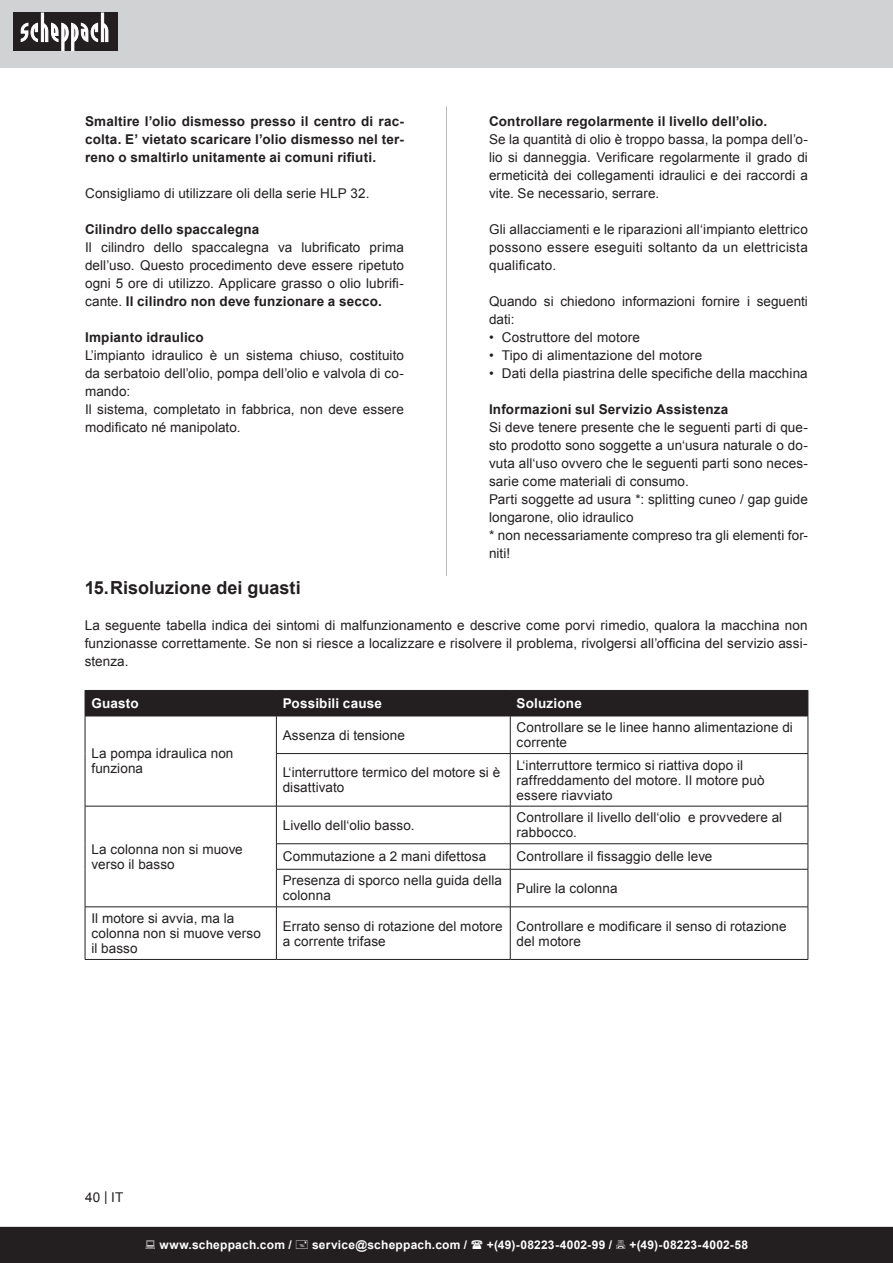
<style>
.page{position:relative;width:893px;height:1263px;background:#fff}
.page>*{position:absolute;margin:0;border:0;box-sizing:border-box;transform-origin:0 0}
.t1{font:700 18px "Arial";color:#231f20}
.t2{font:13.5px/18px "Arial";letter-spacing:.01em;color:#231f20}
.t3{font:700 13.5px/18px "Arial";letter-spacing:.01em;color:#231f20;text-align:justify}
.t4{font:700 13.5px "Arial";letter-spacing:.01em;color:#fff}
.t5{font:700 12px "Arial";letter-spacing:.02em;color:#fff}
.s1{font-weight:700}
</style>
<div class="page">
<div style="left:0;top:0;width:893px;height:67px;background:#d1d2d4"></div>
<div style="left:13px;top:13px;width:105px;height:38px;background:#231f20"></div>
<svg style="left:21px;top:13px;width:87px;height:38px"></svg>
<hr style="left:446px;top:106px;width:1px;height:1051px;background:#b9bdc0">
<div style="left:85px;top:576px;width:722px;height:599px;background:#fff"></div>
<div style="left:85px;top:690px;width:723px;height:26px;background:#231f20"></div>
<hr style="left:85px;top:716px;width:191px;height:1px;background:#231f20">
<hr style="left:276px;top:716px;width:234px;height:1px;background:#231f20">
<hr style="left:510px;top:716px;width:298px;height:1px;background:#231f20">
<hr style="left:276px;top:753px;width:234px;height:1px;background:#231f20">
<hr style="left:510px;top:753px;width:298px;height:1px;background:#231f20">
<hr style="left:85px;top:806px;width:191px;height:1px;background:#231f20">
<hr style="left:276px;top:806px;width:234px;height:1px;background:#231f20">
<hr style="left:510px;top:806px;width:298px;height:1px;background:#231f20">
<hr style="left:276px;top:843px;width:234px;height:1px;background:#231f20">
<hr style="left:510px;top:843px;width:298px;height:1px;background:#231f20">
<hr style="left:276px;top:869px;width:234px;height:1px;background:#231f20">
<hr style="left:510px;top:869px;width:298px;height:1px;background:#231f20">
<hr style="left:85px;top:906px;width:191px;height:1px;background:#231f20">
<hr style="left:276px;top:906px;width:234px;height:1px;background:#231f20">
<hr style="left:510px;top:906px;width:298px;height:1px;background:#231f20">
<hr style="left:85px;top:959px;width:191px;height:1px;background:#231f20">
<hr style="left:276px;top:959px;width:234px;height:1px;background:#231f20">
<hr style="left:510px;top:959px;width:298px;height:1px;background:#231f20">
<hr style="left:85px;top:716px;width:1px;height:37px;background:#231f20">
<hr style="left:85px;top:753px;width:1px;height:53px;background:#231f20">
<hr style="left:85px;top:806px;width:1px;height:38px;background:#231f20">
<svg style="left:85px;top:844px;width:1px;height:25px"></svg>
<hr style="left:85px;top:869px;width:1px;height:38px;background:#231f20">
<hr style="left:85px;top:907px;width:1px;height:52px;background:#231f20">
<hr style="left:276px;top:716px;width:1px;height:37px;background:#231f20">
<hr style="left:510px;top:716px;width:1px;height:37px;background:#231f20">
<hr style="left:808px;top:716px;width:1px;height:37px;background:#231f20">
<hr style="left:276px;top:754px;width:1px;height:52px;background:#231f20">
<hr style="left:510px;top:754px;width:1px;height:52px;background:#231f20">
<hr style="left:808px;top:754px;width:1px;height:52px;background:#231f20">
<hr style="left:276px;top:806px;width:1px;height:37px;background:#231f20">
<hr style="left:510px;top:806px;width:1px;height:37px;background:#231f20">
<hr style="left:808px;top:806px;width:1px;height:37px;background:#231f20">
<svg style="left:276px;top:844px;width:1px;height:25px"></svg>
<svg style="left:510px;top:844px;width:1px;height:25px"></svg>
<svg style="left:808px;top:844px;width:1px;height:25px"></svg>
<hr style="left:276px;top:869px;width:1px;height:38px;background:#231f20">
<hr style="left:510px;top:869px;width:1px;height:38px;background:#231f20">
<hr style="left:808px;top:869px;width:1px;height:38px;background:#231f20">
<hr style="left:276px;top:907px;width:1px;height:52px;background:#231f20">
<hr style="left:510px;top:907px;width:1px;height:52px;background:#231f20">
<hr style="left:808px;top:907px;width:1px;height:52px;background:#231f20">
<div style="left:0;top:1227px;width:893px;height:36px;background:#231f20"></div>
<p class="t3" style="left:85px;top:113px;width:320px">Smaltire l’olio dismesso presso il centro di rac&shy;colta. E’ vietato scaricare l’olio dismesso nel ter&shy;reno o smaltirlo unitamente ai comuni rifiuti.</p>
<p class="t2" style="left:85px;top:184px;width:286px">Consigliamo di utilizzare oli della serie HLP 32.</p>
<p class="t3" style="left:85px;top:221px;width:176px">Cilindro dello spaccalegna</p>
<p class="t2" style="left:85px;top:238px;width:320px;text-align:justify">Il cilindro dello spaccalegna va lubrificato prima dell’uso. Questo procedimento deve essere ripetuto ogni 5 ore di utilizzo. Applicare grasso o olio lubrifi&shy;cante. <span class="s1">Il cilindro non deve funzionare a secco.</span></p>
<p class="t3" style="left:85px;top:329px;width:120px">Impianto idraulico</p>
<p class="t2" style="left:85px;top:346px;width:320px">L’impianto idraulico è un sistema chiuso, costituito da serbatoio dell’olio, pompa dell’olio e valvola di co&shy;mando:<br>Il sistema, completato in fabbrica, non deve essere modificato né manipolato.</p>
<p class="t3" style="left:489px;top:113px;width:280px">Controllare regolarmente il livello dell’olio.</p>
<p class="t2" style="left:489px;top:130px;width:320px;text-align:justify">Se la quantità di olio è troppo bassa, la pompa dell’o&shy;lio si danneggia. Verificare regolarmente il grado di ermeticità dei collegamenti idraulici e dei raccordi a vite. Se necessario, serrare.</p>
<p class="t2" style="left:489px;top:220px;width:320px;text-align:justify">Gli allacciamenti e le riparazioni all‘impianto elettrico possono essere eseguiti soltanto da un elettricista qualificato.</p>
<p class="t2" style="left:489px;top:292px;width:320px">Quando si chiedono informazioni fornire i seguenti dati:</p>
<p class="t2" style="left:489px;top:328px;width:153px">• Costruttore del motore</p>
<p class="t2" style="left:489px;top:346px;width:215px">• Tipo di alimentazione del motore</p>
<p class="t2" style="left:489px;top:364px;width:320px">• Dati della piastrina delle specifiche della macchina</p>
<p class="t3" style="left:489px;top:401px;width:241px">Informazioni sul Servizio Assistenza</p>
<p class="t2" style="left:489px;top:418px;width:320px">Si deve tenere presente che le seguenti parti di que&shy;sto prodotto sono soggette a un‘usura naturale o do&shy;vuta all‘uso ovvero che le seguenti parti sono neces&shy;sarie come materiali di consumo.<br>Parti soggette ad usura *: splitting cuneo / gap guide longarone, olio idraulico<br>* non necessariamente compreso tra gli elementi for&shy;niti!</p>
<h1 class="t1" style="left:85px;top:576px;width:217px">15.Risoluzione dei guasti</h1>
<p class="t2" style="left:85px;top:616px;width:724px;text-align:justify">La seguente tabella indica dei sintomi di malfunzionamento e descrive come porvi rimedio, qualora la macchina non funzionasse correttamente. Se non si riesce a localizzare e risolvere il problema, rivolgersi all’officina del servizio assi&shy;stenza.</p>
<p class="t4" style="left:91px;top:694px;width:49px">Guasto</p>
<p class="t4" style="left:283px;top:694px;width:101px">Possibili cause</p>
<p class="t4" style="left:517px;top:694px;width:67px">Soluzione</p>
<p class="t2" style="left:91px;top:746px;width:144px;line-height:15px">La pompa idraulica non funziona</p>
<p class="t2" style="left:91px;top:842px;width:153px;line-height:15px">La colonna non si muove verso il basso</p>
<p class="t2" style="left:283px;top:726px;width:124px">Assenza di tensione</p>
<p class="t2" style="left:517px;top:720px;width:278px;line-height:15px">Controllare se le linee hanno alimentazione di corrente</p>
<p class="t2" style="left:283px;top:765px;width:219px;line-height:15px">L‘interruttore termico del motore si è disattivato</p>
<p class="t2" style="left:517px;top:758px;width:250px;line-height:15px">L‘interruttore termico si riattiva dopo il raffreddamento del motore. Il motore può essere riavviato</p>
<p class="t2" style="left:283px;top:816px;width:133px">Livello dell‘olio basso.</p>
<p class="t2" style="left:517px;top:810px;width:267px;line-height:15px">Controllare il livello dell‘olio e provvedere al rabbocco.</p>
<p class="t2" style="left:283px;top:848px;width:205px">Commutazione a 2 mani difettosa</p>
<p class="t2" style="left:517px;top:848px;width:197px">Controllare il fissaggio delle leve</p>
<p class="t2" style="left:283px;top:873px;width:221px;line-height:15px">Presenza di sporco nella guida della colonna</p>
<p class="t2" style="left:517px;top:879px;width:102px">Pulire la colonna</p>
<p class="t2" style="left:91px;top:911px;width:171px;line-height:15px">Il motore si avvia, ma la colonna non si muove verso il basso</p>
<p class="t2" style="left:283px;top:918px;width:221px;line-height:15px">Errato senso di rotazione del motore a corrente trifase</p>
<p class="t2" style="left:517px;top:918px;width:271px;line-height:15px">Controllare e modificare il senso di rotazione del motore</p>
<p class="t2" style="left:85px;top:1188px;width:40px">40 | IT</p>
<p class="t5" style="left:159px;top:1236px;width:134px">www.scheppach.com /</p>
<p class="t5" style="left:312px;top:1236px;width:157px">service@scheppach.com /</p>
<p class="t5" style="left:487px;top:1236px;width:127px">+(49)-08223-4002-99 /</p>
<p class="t5" style="left:629px;top:1236px;width:120px">+(49)-08223-4002-58</p>
</div>
